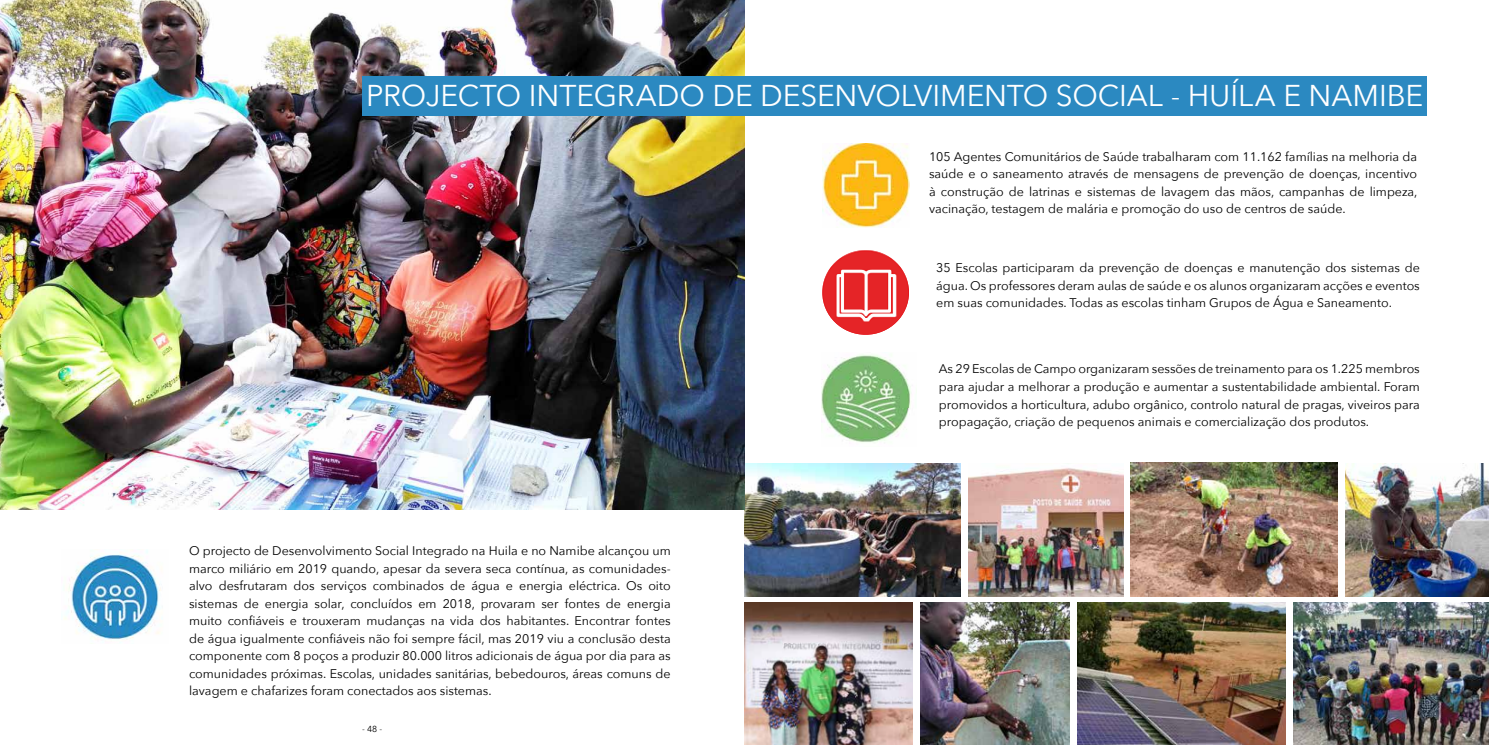
<style>
.page{position:relative;width:1489px;height:745px;background:#fff}
.page>*{position:absolute;margin:0;border:0;box-sizing:border-box;transform-origin:0 0}
.t1{font:30px "Avenir Next";letter-spacing:-.005em;color:#fff}
.t2{font:12.5px/17.5px "Avenir Next";color:#000;text-align:justify}
.t3{font:8.75px "Avenir Next";color:#000}
</style>
<div class="page">
<img style="left:744px;top:602px;width:168px;height:142px">
<img style="left:822px;top:143px;width:87px;height:84px">
<img style="left:822px;top:250px;width:87px;height:84px">
<svg style="left:836px;top:269px;width:60px;height:52px"></svg>
<img style="left:821px;top:354px;width:90px;height:89px">
<img style="left:1293px;top:602px;width:195px;height:142px">
<img style="left:1077px;top:602px;width:207px;height:142px">
<img style="left:920px;top:602px;width:149px;height:142px">
<img style="left:744px;top:463px;width:216px;height:133px">
<img style="left:968px;top:468px;width:155px;height:128px">
<img style="left:1130px;top:462px;width:207px;height:134px">
<img style="left:1345px;top:463px;width:143px;height:133px">
<img style="left:64px;top:550px;width:97px;height:93px">
<img style="left:0;top:0;width:744px;height:508px">
<div style="left:362px;top:76px;width:1064px;height:39px;background:#2b89c1"></div>
<h1 class="t1" style="left:366px;top:70px;width:1058px">PROJECTO INTEGRADO DE DESENVOLVIMENTO SOCIAL - HUÍLA E NAMIBE</h1>
<p class="t2" style="left:929px;top:147px;width:490px">105 Agentes Comunitários de Saúde trabalharam com 11.162 famílias na melhoria da saúde e o saneamento através de mensagens de prevenção de doenças, incentivo à construção de latrinas e sistemas de lavagem das mãos, campanhas de limpeza, vacinação, testagem de malária e promoção do uso de centros de saúde.</p>
<p class="t2" style="left:936px;top:258px;width:485px">35 Escolas participaram da prevenção de doenças e manutenção dos sistemas de água. Os professores deram aulas de saúde e os alunos organizaram acções e eventos em suas comunidades. Todas as escolas tinham Grupos de Água e Saneamento.</p>
<p class="t2" style="left:189px;top:541px;width:483px">O projecto de Desenvolvimento Social Integrado na Huila e no Namibe alcançou um marco miliário em 2019 quando, apesar da severa seca contínua, as comunidades&shy;alvo desfrutaram dos serviços combinados de água e energia eléctrica. Os oito sistemas de energia solar, concluídos em 2018, provaram ser fontes de energia muito confiáveis e trouxeram mudanças na vida dos habitantes. Encontrar fontes de água igualmente confiáveis não foi sempre fácil, mas 2019 viu a conclusão desta componente com 8 poços a produzir 80.000 litros adicionais de água por dia para as comunidades próximas. Escolas, unidades sanitárias, bebedouros, áreas comuns de lavagem e chafarizes foram conectados aos sistemas.</p>
<p class="t3" style="left:362px;top:720px;width:22px">- 48 -</p>
<p class="t2" style="left:938px;top:359px;width:482px">As 29 Escolas de Campo organizaram sessões de treinamento para os 1.225 membros para ajudar a melhorar a produção e aumentar a sustentabilidade ambiental. Foram promovidos a horticultura, adubo orgânico, controlo natural de pragas, viveiros para propagação, criação de pequenos animais e comercialização dos produtos.</p>
</div>
